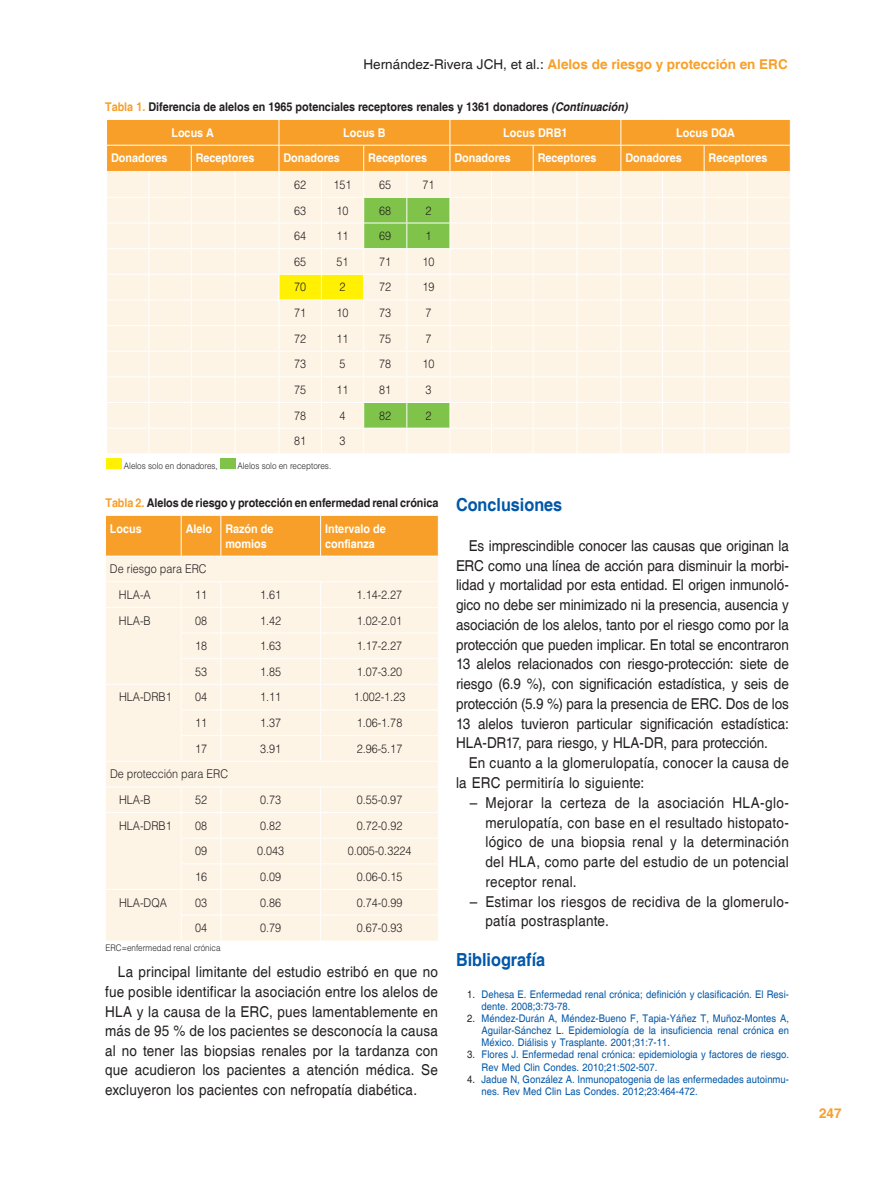
<style>
.page{position:relative;width:894px;height:1191px;background:#fff}
.page>*{position:absolute;margin:0;border:0;box-sizing:border-box;transform-origin:0 0}
.t1{font:700 18px "Helvetica";color:#0157a8;scale:.9 1}
.t2{font:15px/19.8px "Helvetica";letter-spacing:.015em;color:#231f20;text-align:justify;scale:.9 1}
.t3{font:700 13.5px "Helvetica";color:#f89f29}
.t4{font:300 12px/25.7px "Helvetica LT Std";color:#231f20;scale:.9 1}
.t5{font:700 12px/25.5px "Helvetica";color:#231f20;scale:.9 1}
.t6{font:700 12px/15px "Helvetica";color:#fff;scale:.9 1}
.t7{font:10.5px/12.1px "Helvetica";letter-spacing:.005em;color:#0157a8;scale:.9 1}
.t8{font:300 9px "Helvetica LT Std";color:#231f20;scale:.9 1}
.s1{font-weight:400;color:#231f20}
.s2{color:#f89f29}
.s3{font-style:italic}
.s4{color:#fff}
.s5{color:#231f20}
</style>
<div class="page">
<svg style="left:106px;top:119px;width:684px;height:334px;background:#f8e7c7"></svg>
<div style="left:106px;top:458px;width:15px;height:10px;background:#fff101"></div>
<div style="left:220px;top:458px;width:15px;height:10px;background:#80c34a"></div>
<svg style="left:105px;top:515px;width:334px;height:425px;background:#fdecd5"></svg>
<p class="t3" style="left:363px;top:56px;width:425px"><span class="s1">Hernández-Rivera JCH, et al.:</span> Alelos de riesgo y protección en ERC</p>
<p class="t5" style="left:105px;top:94px;width:582px"><span class="s2">Tabla 1.</span> Diferencia de alelos en 1965 potenciales receptores renales y 1361 donadores <span class="s3">(Continuación)</span></p>
<p class="t6" style="left:171px;top:125px;width:49px">Locus A</p>
<p class="t6" style="left:343px;top:125px;width:49px">Locus B</p>
<p class="t6" style="left:503px;top:125px;width:73px">Locus DRB1</p>
<p class="t6" style="left:676px;top:125px;width:67px">Locus DQA</p>
<p class="t6" style="left:111px;top:151px;width:64px">Donadores</p>
<p class="t6" style="left:196px;top:151px;width:67px">Receptores</p>
<p class="t6" style="left:283px;top:151px;width:64px">Donadores</p>
<p class="t6" style="left:368px;top:151px;width:67px">Receptores</p>
<p class="t6" style="left:454px;top:151px;width:64px">Donadores</p>
<p class="t6" style="left:537px;top:151px;width:67px">Receptores</p>
<p class="t6" style="left:625px;top:151px;width:64px">Donadores</p>
<p class="t6" style="left:708px;top:151px;width:67px">Receptores</p>
<p class="t4" style="left:294px;top:172px;width:15px">62</p>
<p class="t4" style="left:333px;top:172px;width:22px">151</p>
<p class="t4" style="left:379px;top:172px;width:15px">65</p>
<p class="t4" style="left:422px;top:172px;width:15px">71</p>
<p class="t4" style="left:294px;top:197px;width:15px">63</p>
<p class="t4" style="left:336px;top:197px;width:15px">10</p>
<p class="t4" style="left:379px;top:197px;width:15px">68</p>
<p class="t4" style="left:425px;top:197px;width:8px">2</p>
<p class="t4" style="left:294px;top:223px;width:15px">64</p>
<p class="t4" style="left:336px;top:223px;width:15px">11</p>
<p class="t4" style="left:379px;top:223px;width:15px">69</p>
<p class="t4" style="left:425px;top:223px;width:8px">1</p>
<p class="t4" style="left:294px;top:248px;width:15px">65</p>
<p class="t4" style="left:336px;top:248px;width:15px">51</p>
<p class="t4" style="left:379px;top:248px;width:15px">71</p>
<p class="t4" style="left:422px;top:248px;width:15px">10</p>
<p class="t4" style="left:294px;top:274px;width:15px">70</p>
<p class="t4" style="left:339px;top:274px;width:8px">2</p>
<p class="t4" style="left:379px;top:274px;width:15px">72</p>
<p class="t4" style="left:422px;top:274px;width:15px">19</p>
<p class="t4" style="left:294px;top:300px;width:15px">71</p>
<p class="t4" style="left:336px;top:300px;width:15px">10</p>
<p class="t4" style="left:379px;top:300px;width:15px">73</p>
<p class="t4" style="left:425px;top:300px;width:8px">7</p>
<p class="t4" style="left:294px;top:325px;width:15px">72</p>
<p class="t4" style="left:336px;top:325px;width:15px">11</p>
<p class="t4" style="left:379px;top:325px;width:15px">75</p>
<p class="t4" style="left:425px;top:325px;width:8px">7</p>
<p class="t4" style="left:294px;top:351px;width:15px">73</p>
<p class="t4" style="left:339px;top:351px;width:8px">5</p>
<p class="t4" style="left:379px;top:351px;width:15px">78</p>
<p class="t4" style="left:422px;top:351px;width:15px">10</p>
<p class="t4" style="left:294px;top:376px;width:15px">75</p>
<p class="t4" style="left:336px;top:376px;width:15px">11</p>
<p class="t4" style="left:379px;top:376px;width:15px">81</p>
<p class="t4" style="left:425px;top:376px;width:8px">3</p>
<p class="t4" style="left:294px;top:402px;width:15px">78</p>
<p class="t4" style="left:339px;top:402px;width:8px">4</p>
<p class="t4" style="left:379px;top:402px;width:15px">82</p>
<p class="t4" style="left:425px;top:402px;width:8px">2</p>
<p class="t4" style="left:294px;top:428px;width:15px">81</p>
<p class="t4" style="left:339px;top:428px;width:8px">3</p>
<p class="t8" style="left:124px;top:460px;width:106px">Alelos solo en donadores,</p>
<p class="t8" style="left:237px;top:460px;width:106px">Alelos solo en receptores.</p>
<p class="t5" style="left:110px;top:490px;width:366px;text-indent:-5px"><span class="s2">Tabla 2.</span> Alelos de riesgo y protección en enfermedad renal crónica<br><span class="s4">Locus</span></p>
<p class="t6" style="left:225px;top:521px;width:55px;text-indent:-40px">Alelo Razón de momios</p>
<p class="t6" style="left:325px;top:521px;width:69px">Intervalo de confianza</p>
<p class="t4" style="left:119px;top:556px;width:99px;text-indent:-9px">De riesgo para ERC<br>HLA‑A</p>
<p class="t4" style="left:195px;top:581px;width:15px">11</p>
<p class="t4" style="left:260px;top:581px;width:25px">1.61</p>
<p class="t4" style="left:356px;top:581px;width:52px">1.14‑2.27</p>
<p class="t4" style="left:119px;top:607px;width:37px">HLA‑B</p>
<p class="t4" style="left:195px;top:607px;width:15px">08</p>
<p class="t4" style="left:260px;top:607px;width:25px">1.42</p>
<p class="t4" style="left:356px;top:607px;width:52px">1.02‑2.01</p>
<p class="t4" style="left:195px;top:632px;width:15px">18</p>
<p class="t4" style="left:260px;top:632px;width:25px">1.63</p>
<p class="t4" style="left:356px;top:632px;width:52px">1.17‑2.27</p>
<p class="t4" style="left:195px;top:658px;width:15px">53</p>
<p class="t4" style="left:260px;top:658px;width:25px">1.85</p>
<p class="t4" style="left:356px;top:658px;width:52px">1.07‑3.20</p>
<p class="t4" style="left:119px;top:684px;width:60px">HLA‑DRB1</p>
<p class="t4" style="left:195px;top:684px;width:15px">04</p>
<p class="t4" style="left:260px;top:684px;width:25px">1.11</p>
<p class="t4" style="left:353px;top:684px;width:59px">1.002‑1.23</p>
<p class="t4" style="left:195px;top:709px;width:15px">11</p>
<p class="t4" style="left:260px;top:709px;width:25px">1.37</p>
<p class="t4" style="left:356px;top:709px;width:52px">1.06‑1.78</p>
<p class="t4" style="left:195px;top:735px;width:15px">17</p>
<p class="t4" style="left:260px;top:735px;width:25px">3.91</p>
<p class="t4" style="left:356px;top:735px;width:52px">2.96‑5.17</p>
<p class="t4" style="left:119px;top:761px;width:123px;text-indent:-9px">De protección para ERC<br>HLA‑B</p>
<p class="t4" style="left:195px;top:786px;width:15px">52</p>
<p class="t4" style="left:260px;top:786px;width:25px">0.73</p>
<p class="t4" style="left:356px;top:786px;width:52px">0.55‑0.97</p>
<p class="t4" style="left:119px;top:812px;width:60px">HLA‑DRB1</p>
<p class="t4" style="left:195px;top:812px;width:15px">08</p>
<p class="t4" style="left:260px;top:812px;width:25px">0.82</p>
<p class="t4" style="left:356px;top:812px;width:52px">0.72‑0.92</p>
<p class="t4" style="left:195px;top:837px;width:15px">09</p>
<p class="t4" style="left:257px;top:837px;width:32px">0.043</p>
<p class="t4" style="left:347px;top:837px;width:72px">0.005‑0.3224</p>
<p class="t4" style="left:195px;top:863px;width:15px">16</p>
<p class="t4" style="left:260px;top:863px;width:25px">0.09</p>
<p class="t4" style="left:356px;top:863px;width:52px">0.06‑0.15</p>
<p class="t4" style="left:119px;top:889px;width:55px">HLA‑DQA</p>
<p class="t4" style="left:195px;top:889px;width:15px">03</p>
<p class="t4" style="left:260px;top:889px;width:25px">0.86</p>
<p class="t4" style="left:356px;top:889px;width:52px">0.74‑0.99</p>
<p class="t4" style="left:195px;top:914px;width:15px">04</p>
<p class="t4" style="left:260px;top:914px;width:25px">0.79</p>
<p class="t4" style="left:356px;top:914px;width:52px">0.67‑0.93</p>
<p class="t8" style="left:105px;top:942px;width:129px">ERC=enfermedad renal crónica</p>
<p class="t2" style="left:105px;top:962px;width:371px;text-indent:13px">La principal limitante del estudio estribó en que no fue posible identificar la asociación entre los alelos de HLA y la causa de la ERC, pues lamentablemente en más de 95 % de los pacientes se desconocía la causa al no tener las biopsias renales por la tardanza con que acudieron los pacientes a atención médica. Se excluyeron los pacientes con nefropatía diabética.</p>
<p class="t1" style="left:456px;top:494px;width:120px">Conclusiones</p>
<p class="t2" style="left:456px;top:536px;width:371px;text-indent:13px">Es imprescindible conocer las causas que originan la ERC como una línea de acción para disminuir la morbi&shy;lidad y mortalidad por esta entidad. El origen inmunoló&shy;gico no debe ser minimizado ni la presencia, ausencia y asociación de los alelos, tanto por el riesgo como por la protección que pueden implicar. En total se encontraron 13 alelos relacionados con riesgo-protección: siete de riesgo (6.9 %), con significación estadística, y seis de protección (5.9 %) para la presencia de ERC. Dos de los 13 alelos tuvieron particular significación estadística:<br>HLA-DR17, para riesgo, y HLA-DR, para protección.</p>
<p class="t2" style="left:456px;top:753px;width:371px;text-indent:13px">En cuanto a la glomerulopatía, conocer la causa de la ERC permitiría lo siguiente:</p>
<p class="t2" style="left:485px;top:793px;width:338px;text-indent:-16px">– Mejorar la certeza de la asociación HLA-glo&shy;merulopatía, con base en el resultado histopato&shy;lógico de una biopsia renal y la determinación del HLA, como parte del estudio de un potencial receptor renal.</p>
<p class="t2" style="left:485px;top:891px;width:338px;text-indent:-16px">– Estimar los riesgos de recidiva de la glomerulo&shy;patía postrasplante.</p>
<p class="t1" style="left:456px;top:948px;width:101px">Bibliografía</p>
<p class="t7" style="left:481px;top:987px;width:343px;text-indent:-14px"><span class="s5">1.</span> Dehesa E. Enfermedad renal crónica; definición y clasificación. El Resi&shy;dente. 2008;3:73-78.</p>
<p class="t7" style="left:481px;top:1012px;width:343px;text-align:justify;text-indent:-14px"><span class="s5">2.</span> Méndez-Durán A, Méndez-Bueno F, Tapia-Yáñez T, Muñoz-Montes A, Aguilar-Sánchez L. Epidemiología de la insuficiencia renal crónica en México. Diálisis y Trasplante. 2001;31:7-11.</p>
<p class="t7" style="left:481px;top:1048px;width:343px;text-indent:-14px"><span class="s5">3.</span> Flores J. Enfermedad renal crónica: epidemiologia y factores de riesgo.<br>Rev Med Clin Condes. 2010;21:502-507.</p>
<p class="t7" style="left:481px;top:1073px;width:343px;text-indent:-14px"><span class="s5">4.</span> Jadue N, González A. Inmunopatogenia de las enfermedades autoinmu&shy;nes. Rev Med Clin Las Condes. 2012;23:464-472.</p>
<p class="t3" style="left:818px;top:1104px;width:24px">247</p>
</div>
